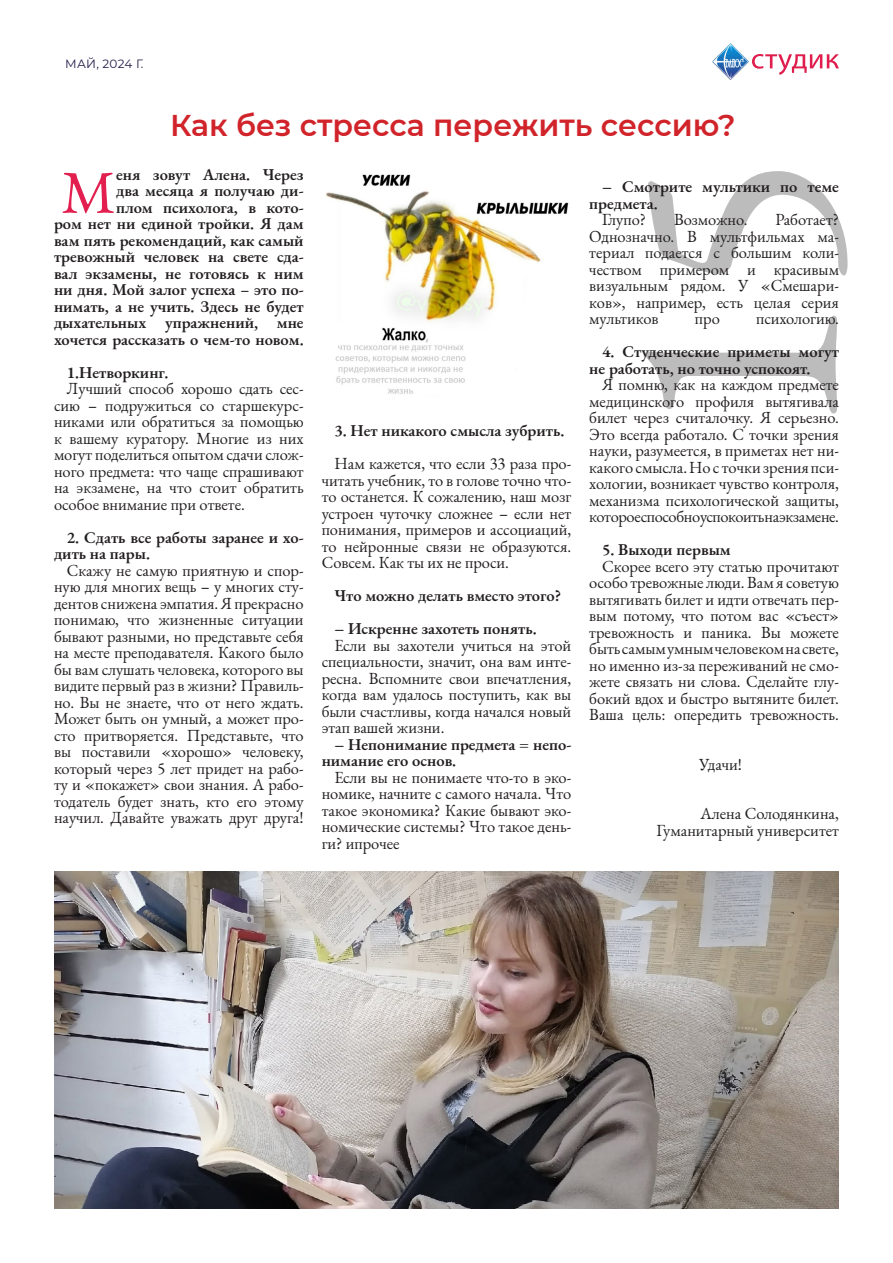
<style>
.page{position:relative;width:893px;height:1263px;background:#fff}
.page>*{position:absolute;margin:0;border:0;box-sizing:border-box;transform-origin:0 0}
.t1{font:300px "EB Garamond";color:#231f20}
.лид{font:60.75px "EB Garamond";color:#e21f4e}
.заг{font:600 30px "Montserrat";color:#d1232a}
.t2{font:16.5px/16.5px "EB Garamond";color:#231f20;text-align:justify}
.лид-2{font:600 16.5px/16.5px "EB Garamond";color:#231f20}
.t3{font:12px "Montserrat";letter-spacing:.02em;color:#221c48}
.s1{font-weight:400}
</style>
<div class="page">
<svg style="left:752px;top:54px;width:87px;height:21px"></svg>
<img style="left:712px;top:43px;width:37px;height:37px">
<img style="left:54px;top:872px;width:785px;height:337px">
<img style="left:326px;top:174px;width:243px;height:220px">
<p class="t3" style="left:65px;top:56px;width:80px">МАЙ, 2024 Г.</p>
<p class="заг" style="left:170px;top:104px;width:567px">Как без стресса пережить сессию?</p>
<p class="лид-2" style="left:54px;top:166px;width:251px;text-align:right">еня зовут Алена. Через<br>два месяца я получаю ди-<br>плом психолога, в кото-<br>ром нет ни единой тройки. Я дам вам пять рекомендаций, как самый тревожный человек на свете сда&shy;вал экзамены, не готовясь к ним ни дня. Мой залог успеха <span class="s1">–</span> это по&shy;нимать, а не учить. Здесь не будет дыхательных упражнений, мне хочется рассказать о чем-то новом.</p>
<p class="лид-2" style="left:67px;top:364px;width:103px">1.Нетворкинг.</p>
<p class="t2" style="left:54px;top:380px;width:251px;text-indent:13px">Лучший способ хорошо сдать сес&shy;сию – подружиться со старшекурс&shy;никами или обратиться за помощью к вашему куратору. Многие из них могут поделиться опытом сдачи слож&shy;ного предмета: что чаще спрашивают на экзамене, на что стоит обратить особое внимание при ответе.</p>
<p class="лид-2" style="left:54px;top:529px;width:251px;text-indent:13px">2. Сдать все работы заранее и хо&shy;дить на пары.</p>
<p class="t2" style="left:54px;top:562px;width:251px;text-indent:13px">Скажу не самую приятную и спор&shy;ную для многих вещь – у многих сту&shy;дентов снижена эмпатия. Я прекрасно понимаю, что жизненные ситуации бывают разными, но представьте себя на месте преподавателя. Какого было бы вам слушать человека, которого вы видите первый раз в жизни? Правиль&shy;но. Вы не знаете, что от него ждать.<br>Может быть он умный, а может про&shy;сто притворяется. Представьте, что вы поставили «хорошо» человеку, который через 5 лет придет на рабо&shy;ту и «покажет» свои знания. А рабо&shy;тодатель будет знать, кто его этому научил. Давайте уважать друг друга!</p>
<p class="лид" style="left:61px;top:153px;width:56px">М</p>
<p class="лид-2" style="left:334px;top:422px;width:231px">3. Нет никакого смысла зубрить.</p>
<p class="t2" style="left:322px;top:455px;width:251px;text-indent:13px">Нам кажется, что если 33 раза про&shy;читать учебник, то в голове точно что&shy;то останется. К сожалению, наш мозг устроен чуточку сложнее – если нет понимания, примеров и ассоциаций, то нейронные связи не образуются.<br>Совсем. Как ты их не проси.</p>
<p class="лид-2" style="left:334px;top:587px;width:228px">Что можно делать вместо этого?</p>
<p class="лид-2" style="left:334px;top:620px;width:204px">– Искренне захотеть понять.</p>
<p class="t2" style="left:322px;top:637px;width:251px;text-indent:13px">Если вы захотели учиться на этой специальности, значит, она вам инте&shy;ресна. Вспомните свои впечатления, когда вам удалось поступить, как вы были счастливы, когда начался новый этап вашей жизни.</p>
<p class="лид-2" style="left:322px;top:736px;width:251px;text-indent:13px">– Непонимание предмета = непо&shy;нимание его основ.</p>
<p class="t2" style="left:322px;top:769px;width:251px;text-indent:13px">Если вы не понимаете что-то в эко&shy;номике, начните с самого начала. Что такое экономика? Какие бывают эко&shy;номические системы? Что такое день&shy;ги? ипрочее</p>
<h1 class="t1" style="left:541px;top:441px;width:289px;rotate:-90deg">15</h1>
<p class="лид-2" style="left:589px;top:178px;width:251px;text-indent:13px">– Смотрите мультики по теме предмета.</p>
<p class="t2" style="left:602px;top:212px;width:46px">Глупо?</p>
<p class="t2" style="left:674px;top:212px;width:75px">Возможно.</p>
<p class="t2" style="left:589px;top:212px;width:251px;text-indent:186px">Работает?<br>Однозначно. В мультфильмах ма&shy;териал подается с большим коли&shy;чеством примером и красивым визуальным рядом. У «Смешари&shy;ков», например, есть целая серия мультиков</p>
<p class="t2" style="left:695px;top:311px;width:27px">про</p>
<p class="t2" style="left:756px;top:311px;width:84px">психологию.</p>
<p class="лид-2" style="left:589px;top:343px;width:251px;text-indent:13px">4. Студенческие приметы могут не работать, но точно успокоят.</p>
<p class="t2" style="left:589px;top:377px;width:251px;text-indent:13px">Я помню, как на каждом предмете медицинского профиля вытягивала билет через считалочку. Я серьезно.<br>Это всегда работало. С точки зрения науки, разумеется, в приметах нет ни&shy;какого смысла. Но с точки зрения пси&shy;хологии, возникает чувство контроля, механизма психологической защиты, которое способно успокоить на экзамене.</p>
<p class="лид-2" style="left:602px;top:541px;width:130px">5. Выходи первым</p>
<p class="t2" style="left:589px;top:558px;width:251px;text-indent:13px">Скорее всего эту статью прочитают особо тревожные люди. Вам я советую вытягивать билет и идти отвечать пер&shy;вым потому, что потом вас «съест» тревожность и паника. Вы можете быть самым умным человеком на свете, но именно из-за переживаний не смо&shy;жете связать ни слова. Сделайте глу&shy;бокий вдох и быстро вытяните билет.<br>Ваша цель: опередить тревожность.</p>
<p class="t2" style="left:699px;top:756px;width:44px">Удачи!</p>
<p class="t2" style="left:656px;top:806px;width:184px;text-align:right">Алена Солодянкина,<br>Гуманитарный университет</p>
</div>
